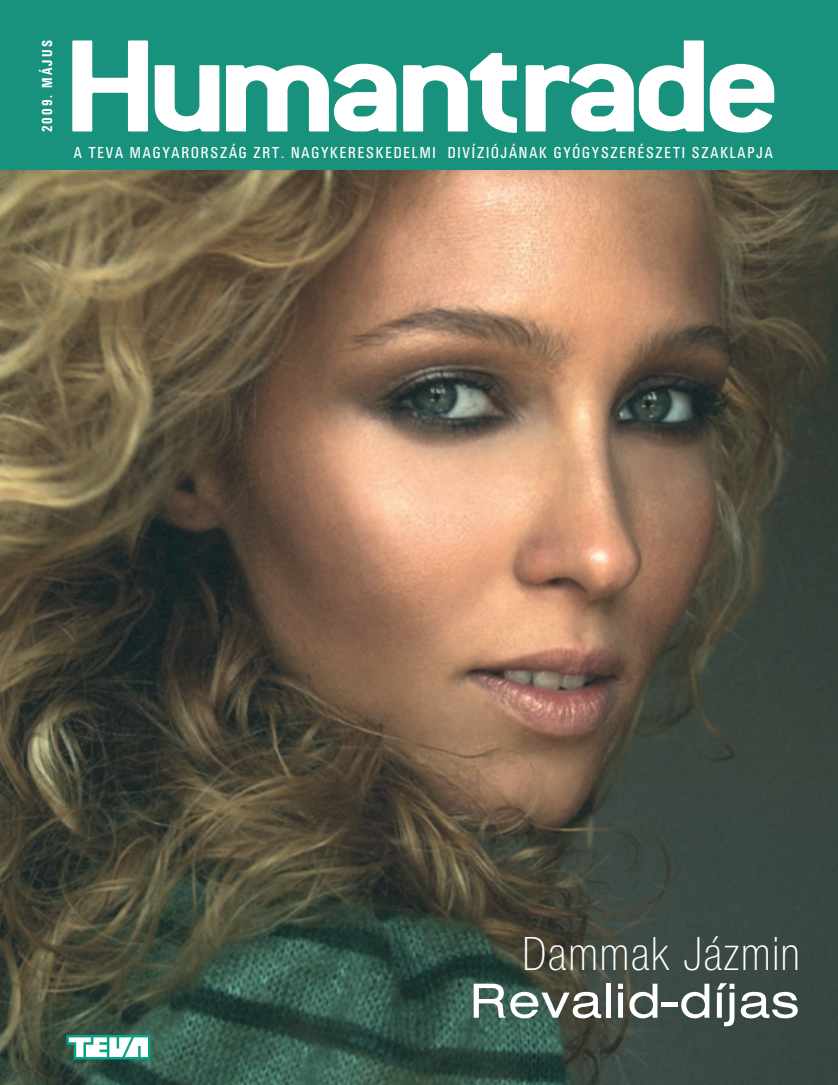
<style>
.page{position:relative;width:838px;height:1085px;background:#fff}
.page>*{position:absolute;margin:0;border:0;box-sizing:border-box;transform-origin:0 0}
.t1{font:51px "H Sans Extended";color:#fff}
.t2{font:100 condensed 49.5px "H Sans";letter-spacing:.03em;color:#fff}
.t3{font:condensed 16.5px "Xerox Univers";letter-spacing:.115em;color:#fff}
.t4{font:700 condensed 15px "Xerox Univers";letter-spacing:.15em;color:#fff;scale:.94 1}
</style>
<div class="page">
<img style="left:0;top:170px;width:838px;height:914px">
<div style="left:0;top:0;width:838px;height:170px;background:#18927c"></div>
<svg style="left:72px;top:40px;width:76px;height:91px"></svg>
<svg style="left:155px;top:65px;width:64px;height:66px"></svg>
<svg style="left:403px;top:53px;width:114px;height:80px"></svg>
<svg style="left:226px;top:63px;width:170px;height:68px"></svg>
<svg style="left:525px;top:40px;width:249px;height:93px"></svg>
<svg style="left:66px;top:1034px;width:84px;height:25px"></svg>
<p class="t4" style="left:39px;top:132px;width:99px;rotate:-90deg">2009. MÁJUS</p>
<p class="t3" style="left:74px;top:143px;width:700px">A TEVA MAGYARORSZÁG ZRT. NAGYKERESKEDELMI DIVÍZIÓJÁNAK GYÓGYSZERÉSZETI SZAKLAPJA</p>
<h2 class="t2" style="left:522px;top:926px;width:279px">Dammak Jázmin</h2>
<h1 class="t1" style="left:469px;top:971px;width:332px">Revalid-díjas</h1>
</div>
